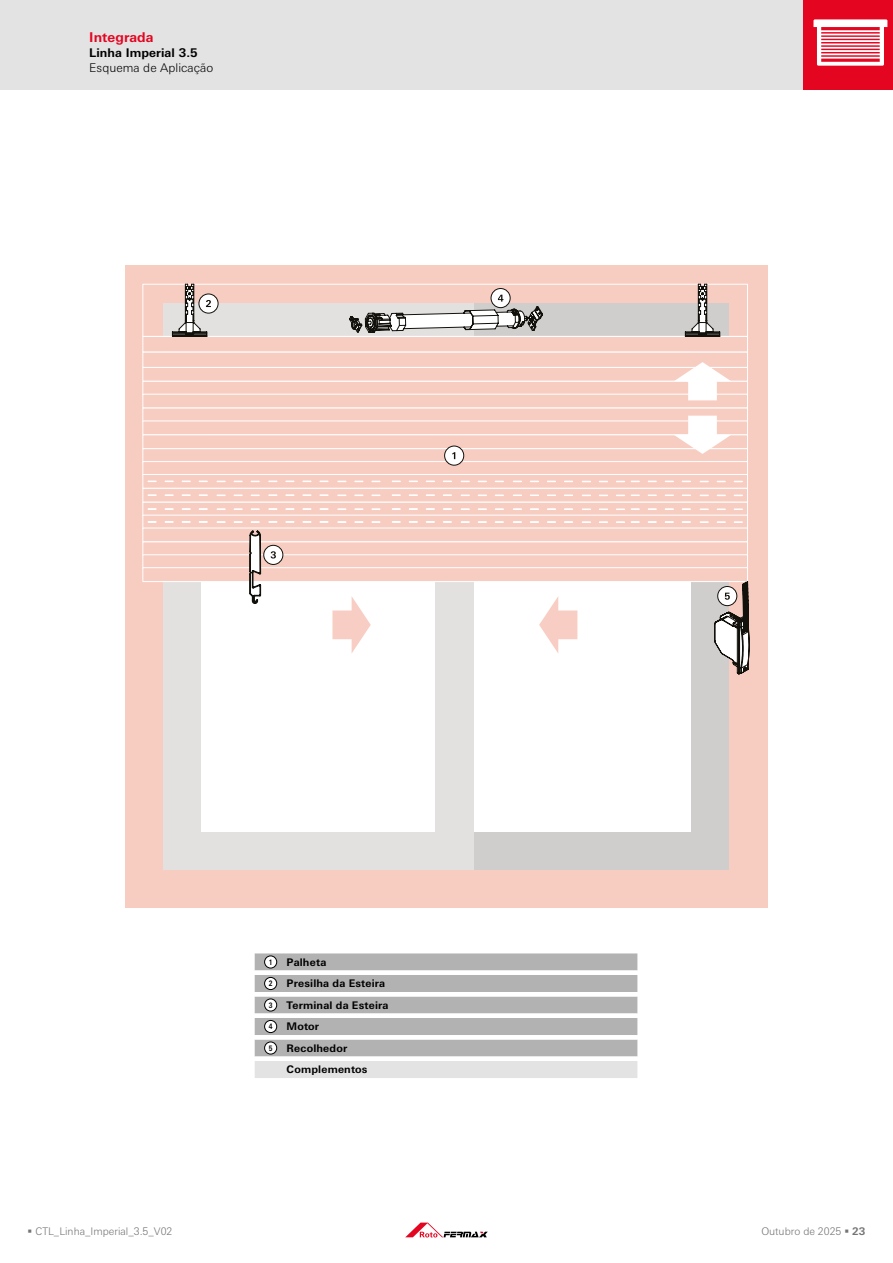
<style>
.page{position:relative;width:893px;height:1263px;background:#fff}
.page>*{position:absolute;margin:0;border:0;box-sizing:border-box;transform-origin:0 0}
.t1{font:700 13.5px "LT Univers Basic";letter-spacing:.005em;color:#e40521}
.t2{font:300 12px "LT Univers Basic";letter-spacing:.005em;color:#000}
.t3{font:700 12px "LT Univers Basic";letter-spacing:.005em;color:#000}
.t4{font:700 10.5px/21.5px "LT Univers Basic";letter-spacing:.015em;color:#000}
.t5{font:300 10.5px "LT Univers Basic";color:#757474}
.t6{font:700 7.5px "LT Univers Basic";color:#000;scale:.8 1}
.s1{font-weight:700}
</style>
<div class="page">
<div style="left:0;top:0;width:893px;height:89px;background:#e3e3e3"></div>
<div style="left:804px;top:0;width:89px;height:89px;background:#e40521"></div>
<svg style="left:813px;top:19px;width:74px;height:47px"></svg>
<div style="left:125px;top:265px;width:642px;height:643px;background:#f8cdc1"></div>
<div style="left:419px;top:303px;width:310px;height:567px;background:#d0cecd"></div>
<div style="left:458px;top:342px;width:233px;height:489px;background:#fff"></div>
<div style="left:163px;top:303px;width:311px;height:567px;background:#e3e0e0"></div>
<div style="left:201px;top:342px;width:233px;height:489px;background:#fff"></div>
<div style="left:143px;top:367px;width:605px;height:15px;background:#f8cdc1;border:1px solid #fff"></div>
<div style="left:143px;top:381px;width:605px;height:14px;background:#f8cdc1;border:1px solid #fff"></div>
<div style="left:143px;top:394px;width:605px;height:14px;background:#f8cdc1;border:1px solid #fff"></div>
<div style="left:143px;top:408px;width:605px;height:14px;background:#f8cdc1;border:1px solid #fff"></div>
<div style="left:143px;top:421px;width:605px;height:14px;background:#f8cdc1;border:1px solid #fff"></div>
<div style="left:143px;top:434px;width:605px;height:15px;background:#f8cdc1;border:1px solid #fff"></div>
<div style="left:143px;top:448px;width:605px;height:15px;background:#f8cdc1;border:1px solid #fff"></div>
<div style="left:143px;top:461px;width:605px;height:15px;background:#f8cdc1;border:1px solid #fff"></div>
<div style="left:143px;top:474px;width:605px;height:15px;background:#f8cdc1;border:1px solid #fff"></div>
<div style="left:143px;top:488px;width:605px;height:14px;background:#f8cdc1;border:1px solid #fff"></div>
<div style="left:143px;top:502px;width:605px;height:14px;background:#f8cdc1;border:1px solid #fff"></div>
<div style="left:143px;top:515px;width:605px;height:14px;background:#f8cdc1;border:1px solid #fff"></div>
<div style="left:143px;top:528px;width:605px;height:14px;background:#f8cdc1;border:1px solid #fff"></div>
<div style="left:143px;top:542px;width:605px;height:14px;background:#f8cdc1;border:1px solid #fff"></div>
<div style="left:143px;top:554px;width:605px;height:15px;background:#f8cdc1;border:1px solid #fff"></div>
<div style="left:143px;top:567px;width:605px;height:15px;background:#f8cdc1;border:1px solid #fff"></div>
<div style="left:143px;top:352px;width:605px;height:16px;background:#f8cdc1;border:1px solid #fff"></div>
<div style="left:143px;top:336px;width:605px;height:16px;background:#f8cdc1;border:1px solid #fff"></div>
<svg style="left:332px;top:596px;width:39px;height:57px"></svg>
<svg style="left:539px;top:596px;width:38px;height:57px"></svg>
<svg style="left:443px;top:521px;width:9px;height:2px"></svg>
<svg style="left:426px;top:521px;width:9px;height:2px"></svg>
<svg style="left:409px;top:521px;width:8px;height:2px"></svg>
<svg style="left:392px;top:521px;width:8px;height:2px"></svg>
<svg style="left:320px;top:521px;width:8px;height:2px"></svg>
<svg style="left:303px;top:521px;width:8px;height:2px"></svg>
<svg style="left:286px;top:521px;width:8px;height:2px"></svg>
<svg style="left:269px;top:521px;width:8px;height:2px"></svg>
<svg style="left:199px;top:521px;width:8px;height:2px"></svg>
<svg style="left:182px;top:521px;width:8px;height:2px"></svg>
<svg style="left:165px;top:521px;width:8px;height:2px"></svg>
<svg style="left:148px;top:521px;width:8px;height:2px"></svg>
<div style="left:143px;top:284px;width:605px;height:53px;border:1px solid #fff"></div>
<div style="left:445px;top:446px;width:19px;height:19px;background:#fff;border-radius:50%"></div>
<div style="left:444px;top:446px;width:20px;height:19px;border:1px solid #12110c;border-radius:50%"></div>
<svg style="left:452px;top:452px;width:3px;height:7px"></svg>
<div style="left:264px;top:545px;width:19px;height:19px;background:#fff;border-radius:50%"></div>
<div style="left:263px;top:545px;width:20px;height:20px;border:1px solid #12110c;border-radius:50%"></div>
<svg style="left:271px;top:551px;width:5px;height:7px"></svg>
<div style="left:199px;top:294px;width:19px;height:19px;background:#fff;border-radius:50%"></div>
<div style="left:199px;top:294px;width:19px;height:19px;border:1px solid #12110c;border-radius:50%"></div>
<svg style="left:491px;top:288px;width:19px;height:20px"></svg>
<div style="left:491px;top:288px;width:19px;height:20px;border:1px solid #12110c;border-radius:50%"></div>
<svg style="left:349px;top:295px;width:194px;height:38px"></svg>
<svg style="left:714px;top:581px;width:36px;height:93px"></svg>
<svg style="left:685px;top:284px;width:35px;height:53px"></svg>
<svg style="left:172px;top:284px;width:39px;height:53px"></svg>
<svg style="left:249px;top:530px;width:12px;height:74px"></svg>
<svg style="left:674px;top:416px;width:57px;height:38px"></svg>
<svg style="left:674px;top:362px;width:57px;height:38px"></svg>
<svg style="left:255px;top:953px;width:382px;height:125px"></svg>
<div style="left:265px;top:956px;width:12px;height:12px;background:#fff;border-radius:50%"></div>
<div style="left:264px;top:955px;width:13px;height:13px;border:1px solid #000;border-radius:50%"></div>
<div style="left:265px;top:977px;width:12px;height:12px;background:#fff;border-radius:50%"></div>
<div style="left:264px;top:977px;width:13px;height:13px;border:1px solid #000;border-radius:50%"></div>
<div style="left:265px;top:999px;width:12px;height:12px;background:#fff;border-radius:50%"></div>
<div style="left:264px;top:998px;width:13px;height:13px;border:1px solid #000;border-radius:50%"></div>
<div style="left:265px;top:1020px;width:12px;height:12px;background:#fff;border-radius:50%"></div>
<div style="left:264px;top:1020px;width:13px;height:13px;border:1px solid #000;border-radius:50%"></div>
<div style="left:265px;top:1042px;width:12px;height:12px;background:#fff;border-radius:50%"></div>
<div style="left:264px;top:1041px;width:13px;height:13px;border:1px solid #000;border-radius:50%"></div>
<svg style="left:405px;top:1222px;width:83px;height:15px"></svg>
<p class="t1" style="left:89px;top:29px;width:66px">Integrada</p>
<p class="t3" style="left:89px;top:45px;width:110px">Linha Imperial 3.5</p>
<p class="t2" style="left:89px;top:60px;width:126px">Esquema de Aplicação</p>
<p class="t6" style="left:269px;top:957px;width:6px">1</p>
<p class="t4" style="left:287px;top:951px;width:41px">Palheta</p>
<p class="t6" style="left:269px;top:979px;width:6px">2</p>
<p class="t4" style="left:287px;top:973px;width:100px">Presilha da Esteira</p>
<p class="t6" style="left:269px;top:1000px;width:6px">3</p>
<p class="t4" style="left:287px;top:994px;width:103px">Terminal da Esteira</p>
<p class="t6" style="left:269px;top:1022px;width:6px">4</p>
<p class="t4" style="left:287px;top:1016px;width:34px">Motor</p>
<p class="t6" style="left:269px;top:1043px;width:6px">5</p>
<p class="t4" style="left:287px;top:1037px;width:82px">Recolhedor<br>Complementos</p>
<p class="t5" style="left:28px;top:1225px;width:146px">▪ CTL_Linha_Imperial_3.5_V02</p>
<p class="t5" style="left:761px;top:1225px;width:105px">Outubro de 2025 ▪ <span class="s1">23</span></p>
</div>
